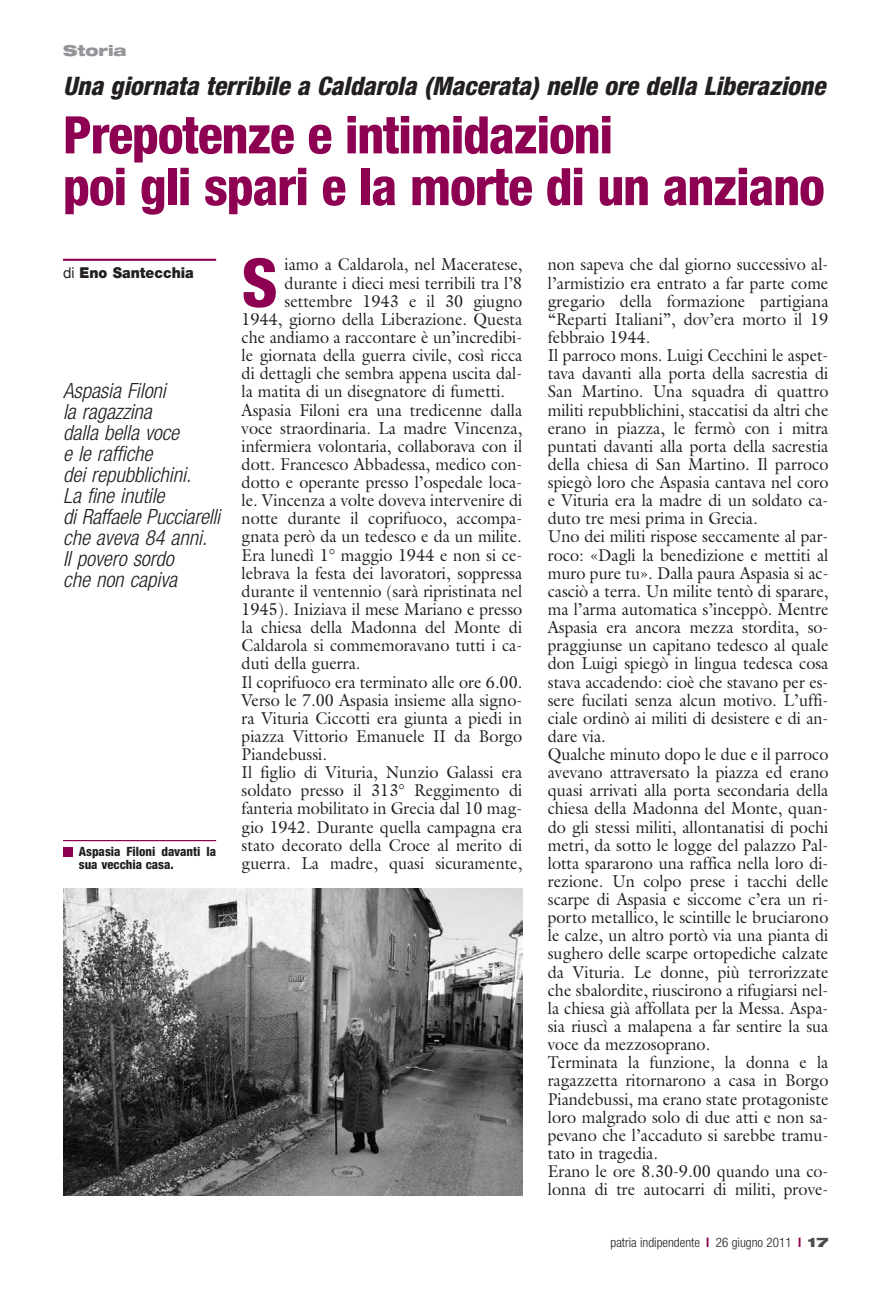
<style>
.page{position:relative;width:893px;height:1297px;background:#fff}
.page>*{position:absolute;margin:0;border:0;box-sizing:border-box;transform-origin:0 0}
.t1{font:800 condensed 67.2px "Helvetica Neue";color:#8d0052}
.t2{font:800 condensed 51.75px/51.8px "Helvetica Neue";letter-spacing:-.02em;color:#8d0052}
.t3{font:italic 800 condensed 25.5px "Helvetica Neue";color:#231f20}
.t4{font:italic 300 condensed 21px/21px "Helvetica Neue";color:#231f20}
.t5{font:17.25px/18.1px "Galliard";color:#231f20;scale:.94 1}
.t6{font:900 15px "Helvetica Neue";color:#231f20;scale:.94 1}
.t7{font:900 expanded 15px "Helvetica Neue";color:#939598}
.t8{font:300 condensed 13.2px "Helvetica Neue";color:#231f20}
.t9{font:800 condensed 12.75px/12.8px "Helvetica Neue";color:#231f20}
.s1{font-weight:400}
.s2{font-weight:700;color:#8d0052}
.s3{font-weight:900;font-stretch:expanded;color:#4b4c4d}
</style>
<div class="page">
<hr style="left:63px;top:259px;width:153px;height:2px;background:#8d0052">
<hr style="left:63px;top:840px;width:153px;height:1px;background:#8d0052">
<div style="left:63px;top:847px;width:9px;height:9px;background:#8d0052"></div>
<img style="left:63px;top:889px;width:459px;height:306px">
<p class="t7" style="left:63px;top:45px;width:65px">Storia</p>
<h3 class="t3" style="left:63px;top:77px;width:769px">Una giornata terribile a Caldarola (Macerata) nelle ore della Liberazione</h3>
<h2 class="t2" style="left:63px;top:114px;width:763px">Prepotenze e intimidazioni<br>poi gli spari e la morte di un anziano</h2>
<p class="t6" style="left:63px;top:267px;width:141px"><span class="s1">di</span> Eno Santecchia</p>
<p class="t4" style="left:63px;top:382px;width:162px">Aspasia Filoni<br>la ragazzina<br>dalla bella voce<br>e le raffiche<br>dei repubblichini.<br>La fine inutile<br>di Raffaele Pucciarelli che aveva 84 anni.<br>Il povero sordo<br>che non capiva</p>
<p class="t9" style="left:79px;top:846px;width:139px">Aspasia Filoni davanti la sua vecchia casa.</p>
<h1 class="t1" style="left:242px;top:259px;width:38px">S</h1>
<p class="t5" style="left:285px;top:257px;width:254px">iamo a Caldarola, nel Maceratese,</p>
<p class="t5" style="left:285px;top:275px;width:254px">durante i dieci mesi terribili tra l’8</p>
<p class="t5" style="left:285px;top:294px;width:254px">settembre 1943 e il 30 giugno</p>
<p class="t5" style="left:242px;top:312px;width:300px">1944, giorno della Liberazione. Questa</p>
<p class="t5" style="left:242px;top:330px;width:300px">che andiamo a raccontare è un’incredibi-</p>
<p class="t5" style="left:242px;top:348px;width:300px">le giornata della guerra civile, così ricca</p>
<p class="t5" style="left:242px;top:366px;width:300px">di dettagli che sembra appena uscita dal-</p>
<p class="t5" style="left:242px;top:384px;width:282px">la matita di un disegnatore di fumetti.</p>
<p class="t5" style="left:242px;top:402px;width:300px">Aspasia Filoni era una tredicenne dalla</p>
<p class="t5" style="left:242px;top:420px;width:300px">voce straordinaria. La madre Vincenza,</p>
<p class="t5" style="left:242px;top:439px;width:300px">infermiera volontaria, collaborava con il</p>
<p class="t5" style="left:242px;top:457px;width:300px">dott. Francesco Abbadessa, medico con-</p>
<p class="t5" style="left:242px;top:475px;width:300px">dotto e operante presso l’ospedale loca-</p>
<p class="t5" style="left:242px;top:493px;width:300px">le. Vincenza a volte doveva intervenire di</p>
<p class="t5" style="left:242px;top:511px;width:300px">notte durante il coprifuoco, accompa-</p>
<p class="t5" style="left:242px;top:529px;width:300px">gnata però da un tedesco e da un milite.</p>
<p class="t5" style="left:242px;top:547px;width:300px">Era lunedì 1° maggio 1944 e non si ce-</p>
<p class="t5" style="left:242px;top:565px;width:300px">lebrava la festa dei lavoratori, soppressa</p>
<p class="t5" style="left:242px;top:584px;width:300px">durante il ventennio (sarà ripristinata nel</p>
<p class="t5" style="left:242px;top:602px;width:300px">1945). Iniziava il mese Mariano e presso</p>
<p class="t5" style="left:242px;top:620px;width:300px">la chiesa della Madonna del Monte di</p>
<p class="t5" style="left:242px;top:638px;width:300px">Caldarola si commemoravano tutti i ca-</p>
<p class="t5" style="left:242px;top:656px;width:128px">duti della guerra.</p>
<p class="t5" style="left:242px;top:674px;width:300px">Il coprifuoco era terminato alle ore 6.00.</p>
<p class="t5" style="left:242px;top:692px;width:300px">Verso le 7.00 Aspasia insieme alla signo-</p>
<p class="t5" style="left:242px;top:711px;width:300px">ra Vituria Ciccotti era giunta a piedi in</p>
<p class="t5" style="left:242px;top:729px;width:300px">piazza Vittorio Emanuele II da Borgo</p>
<p class="t5" style="left:242px;top:747px;width:92px">Piandebussi.</p>
<p class="t5" style="left:242px;top:765px;width:300px">Il figlio di Vituria, Nunzio Galassi era</p>
<p class="t5" style="left:242px;top:783px;width:300px">soldato presso il 313° Reggimento di</p>
<p class="t5" style="left:242px;top:801px;width:300px">fanteria mobilitato in Grecia dal 10 mag-</p>
<p class="t5" style="left:242px;top:819px;width:300px">gio 1942. Durante quella campagna era</p>
<p class="t5" style="left:242px;top:837px;width:300px">stato decorato della Croce al merito di</p>
<p class="t5" style="left:242px;top:856px;width:300px">guerra. La madre, quasi sicuramente,</p>
<p class="t5" style="left:548px;top:257px;width:300px">non sapeva che dal giorno successivo al&shy;l’armistizio era entrato a far parte come gregario della formazione partigiana “Reparti Italiani”, dov’era morto il 19 febbraio 1944.<br>Il parroco mons. Luigi Cecchini le aspet&shy;tava davanti alla porta della sacrestia di San Martino. Una squadra di quattro militi repubblichini, staccatisi da altri che erano in piazza, le fermò con i mitra puntati davanti alla porta della sacrestia della chiesa di San Martino. Il parroco spiegò loro che Aspasia cantava nel coro e Vituria era la madre di un soldato ca&shy;duto tre mesi prima in Grecia.<br>Uno dei militi rispose seccamente al par&shy;roco: «Dagli la benedizione e mettiti al muro pure tu». Dalla paura Aspasia si ac&shy;casciò a terra. Un milite tentò di sparare, ma l’arma automatica s’inceppò. Mentre Aspasia era ancora mezza stordita, so&shy;praggiunse un capitano tedesco al quale don Luigi spiegò in lingua tedesca cosa stava accadendo: cioè che stavano per es&shy;sere fucilati senza alcun motivo. L’uffi&shy;ciale ordinò ai militi di desistere e di an&shy;dare via.<br>Qualche minuto dopo le due e il parroco avevano attraversato la piazza ed erano quasi arrivati alla porta secondaria della chiesa della Madonna del Monte, quan&shy;do gli stessi militi, allontanatisi di pochi metri, da sotto le logge del palazzo Pal&shy;lotta spararono una raffica nella loro di&shy;rezione. Un colpo prese i tacchi delle scarpe di Aspasia e siccome c’era un ri&shy;porto metallico, le scintille le bruciarono le calze, un altro portò via una pianta di sughero delle scarpe ortopediche calzate da Vituria. Le donne, più terrorizzate che sbalordite, riuscirono a rifugiarsi nel&shy;la chiesa già affollata per la Messa. Aspa&shy;sia riuscì a malapena a far sentire la sua voce da mezzosoprano.<br>Terminata la funzione, la donna e la ragazzetta ritornarono a casa in Borgo Piandebussi, ma erano state protagoniste loro malgrado solo di due atti e non sa&shy;pevano che l’accaduto si sarebbe tramu&shy;tato in tragedia.<br>Erano le ore 8.30-9.00 quando una co&shy;lonna di tre autocarri di militi, prove-</p>
<p class="t8" style="left:610px;top:1238px;width:219px">patria indipendente <span class="s2">l</span> 26 giugno 2011 <span class="s2">l</span> <span class="s3">17</span></p>
</div>
